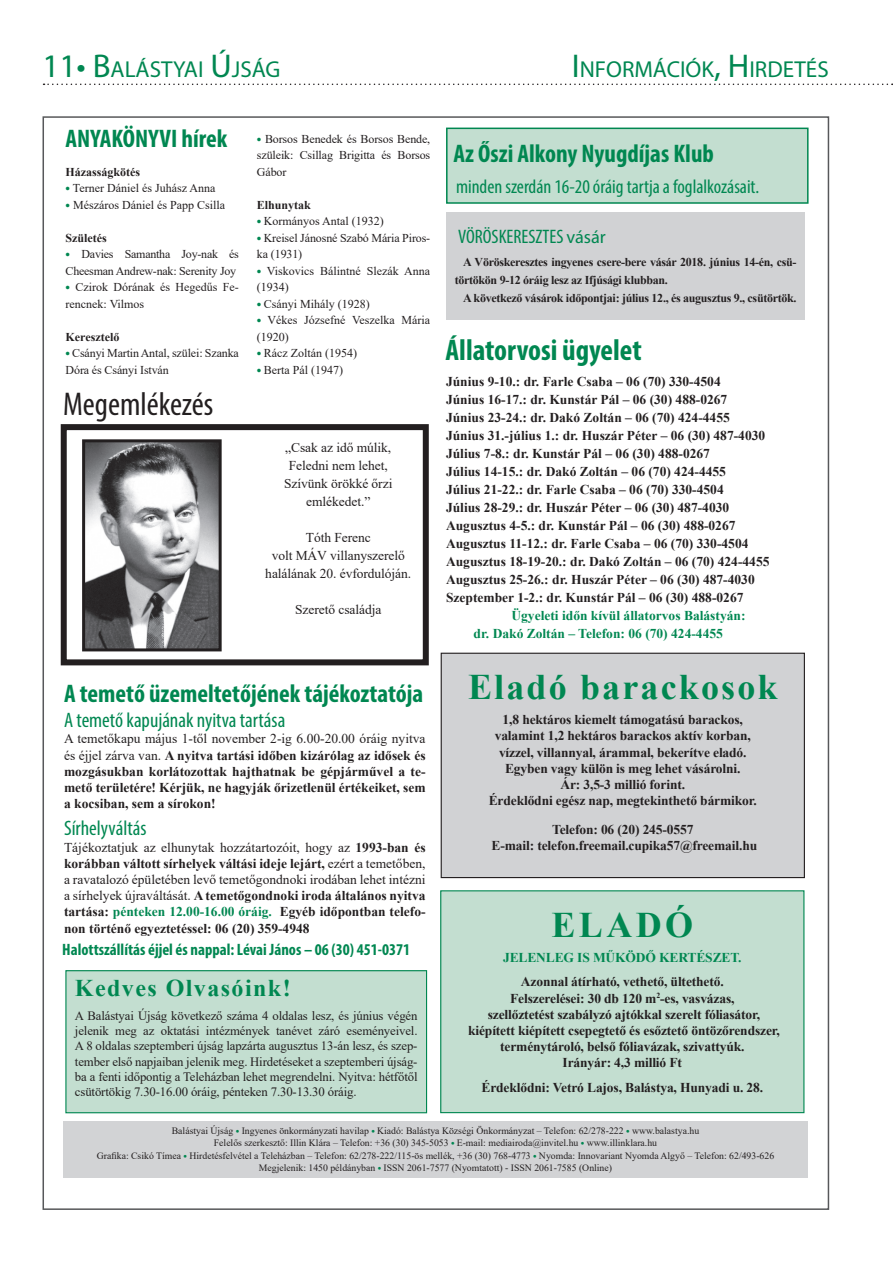
<style>
.page{position:relative;width:893px;height:1263px;background:#fff}
.page>*{position:absolute;margin:0;border:0;box-sizing:border-box;transform-origin:0 0}
.t1{font:700 36px "Times New Roman";letter-spacing:.06em;color:#008751}
.t2{font:condensed 33px "Myriad Pro";color:#231f20}
.t3{font:700 condensed 30px "Myriad Pro";color:#008751}
.t4{font:700 condensed 25.5px "Myriad Pro";color:#008751}
.t5{font:700 24px "Times New Roman";letter-spacing:.06em;color:#008751}
.t6{font:23.1px "Myriad Pro";color:#008751}
.t7{font:condensed 21px "Myriad Pro";color:#008751}
.t8{font:condensed 19.65px "Myriad Pro";color:#008751}
.t9{font:condensed 19.5px "Myriad Pro";color:#008751}
.t10{font:700 condensed 16.5px "Myriad Pro";color:#008751}
.t11{font:700 13.5px/16.2px "Times New Roman";letter-spacing:-.01em;color:#231f20;text-align:center}
.t12{font:13.5px/18px "Times New Roman";letter-spacing:-.005em;color:#231f20;text-align:center}
.t13{font:700 13.5px/18px "Times New Roman";color:#008751}
.t14{font:12.75px/15.3px "Times New Roman";letter-spacing:-.01em;color:#231f20;text-align:justify}
.t15{font:12px/16.5px "Times New Roman";color:#231f20}
.t16{font:700 12px/18px "Times New Roman";letter-spacing:-.025em;color:#231f20}
.t17{font:12px/16.5px "Times New Roman";letter-spacing:-.02em;color:#231f20}
.t18{font:700 12px "Times New Roman";color:#231f20}
.t19{font:9.75px/12.6px "Times New Roman";color:#231f20;text-align:center}
.s1{font-size:33px}
.s2{font-family:"Myriad Pro";font-weight:700;font-size:13.5px;color:#008751}
.s3{font-weight:400}
.s4{color:#008751}
.s5{font-stretch:normal;font-size:18.3px}
.s6{font-family:"Myriad Pro";font-weight:700;font-size:10.5px;color:#008751}
</style>
<div class="page">
<div style="left:446px;top:213px;width:359px;height:107px;background:#d1d2d4"></div>
<svg style="left:44px;top:84px;width:849px;height:1px"></svg>
<div style="left:63px;top:1121px;width:745px;height:57px;background:#d2d3d5"></div>
<div style="left:447px;top:128px;width:361px;height:75px;background:#c3ded0"></div>
<div style="left:446px;top:128px;width:362px;height:76px;border:2px solid #008751"></div>
<div style="left:66px;top:971px;width:361px;height:142px;background:#c3ded0"></div>
<div style="left:65px;top:970px;width:362px;height:143px;border:1px solid #008751"></div>
<div style="left:441px;top:653px;width:363px;height:224px;background:#d1d2d4"></div>
<div style="left:441px;top:653px;width:364px;height:225px;border:1px solid #231f20"></div>
<div style="left:441px;top:891px;width:363px;height:221px;background:#c3ded0"></div>
<div style="left:440px;top:890px;width:364px;height:223px;border:1px solid #008751"></div>
<div style="left:61px;top:424px;width:368px;height:241px;border:6px solid #231f20"></div>
<img style="left:86px;top:443px;width:132px;height:204px">
<div style="left:82px;top:439px;width:140px;height:212px;border:3px solid #231f20"></div>
<h3 class="t6" style="left:43px;top:55px;width:240px"><span class="s1">11• B</span>ALÁSTYAI <span class="s1">Ú</span>JSÁG</h3>
<h3 class="t6" style="left:572px;top:55px;width:258px"><span class="s1">I</span> NFORMÁCIÓK<span class="s1">, H</span> IRDETÉS</h3>
<h3 class="t4" style="left:66px;top:123px;width:163px">ANYAKÖNYVI hírek</h3>
<p class="t18" style="left:66px;top:163px;width:76px">Házasságkötés</p>
<p class="t15" style="left:66px;top:179px;width:151px"><span class="s2">•</span> Terner Dániel és Juhász Anna</p>
<p class="t15" style="left:66px;top:196px;width:161px"><span class="s2">•</span> Mészáros Dániel és Papp Csilla</p>
<p class="t18" style="left:66px;top:229px;width:43px">Születés</p>
<p class="t17" style="left:66px;top:245px;width:175px"><span class="s2">•</span> Davies Samantha Joy-nak és<br>Cheesman Andrew-nak: Serenity Joy</p>
<p class="t15" style="left:66px;top:278px;width:175px"><span class="s2">•</span> Czirok Dórának és Hegedűs Fe&shy;rencnek: Vilmos</p>
<p class="t18" style="left:66px;top:328px;width:55px">Keresztelő</p>
<p class="t15" style="left:66px;top:344px;width:175px"><span class="s2">•</span> Csányi Martin Antal, szülei: Szanka<br>Dóra és Csányi István</p>
<h2 class="t2" style="left:63px;top:384px;width:152px">Megemlékezés</h2>
<p class="t15" style="left:257px;top:130px;width:175px;text-align:justify"><span class="s2">•</span> Borsos Benedek és Borsos Bende, szüleik: Csillag Brigitta és Borsos Gábor</p>
<p class="t18" style="left:257px;top:196px;width:56px">Elhunytak</p>
<p class="t15" style="left:257px;top:212px;width:129px"><span class="s2">•</span> Kormányos Antal (1932)</p>
<p class="t15" style="left:257px;top:229px;width:175px"><span class="s2">•</span> Kreisel Jánosné Szabó Mária Piros&shy;ka (1931)</p>
<p class="t15" style="left:257px;top:262px;width:175px"><span class="s2">•</span> Viskovics Bálintné Slezák Anna (1934)</p>
<p class="t15" style="left:257px;top:295px;width:115px"><span class="s2">•</span> Csányi Mihály (1928)</p>
<p class="t15" style="left:257px;top:311px;width:175px"><span class="s2">•</span> Vékes Józsefné Veszelka Mária (1920)</p>
<p class="t15" style="left:257px;top:344px;width:102px"><span class="s2">•</span> Rácz Zoltán (1954)</p>
<p class="t15" style="left:257px;top:361px;width:88px"><span class="s2">•</span> Berta Pál (1947)</p>
<p class="t12" style="left:284px;top:438px;width:110px">„Csak az idő múlik,<br>Feledni nem lehet,<br>Szívünk örökké őrzi emlékedet.”</p>
<p class="t12" style="left:265px;top:528px;width:147px">Tóth Ferenc<br>volt MÁV villanyszerelő halálának 20. évfordulóján.</p>
<p class="t12" style="left:295px;top:600px;width:88px">Szerető családja</p>
<h3 class="t4" style="left:64px;top:678px;width:361px">A temető üzemeltetőjének tájékoztatója</h3>
<h3 class="t7" style="left:64px;top:708px;width:223px">A temető kapujának nyitva tartása</h3>
<p class="t11" style="left:64px;top:730px;width:363px;text-align:justify"><span class="s3">A temetőkapu május 1-től november 2-ig 6.00-20.00 óráig nyitva és éjjel zárva van.</span> A nyitva tartási időben kizárólag az idősek és mozgásukban korlátozottak hajthatnak be gépjárművel a te&shy;mető területére! Kérjük, ne hagyják őrizetlenül értékeiket, sem a kocsiban, sem a sírokon!</p>
<h3 class="t7" style="left:64px;top:816px;width:84px">Sírhelyváltás</h3>
<p class="t11" style="left:64px;top:838px;width:363px;text-align:justify"><span class="s3">Tájékoztatjuk az elhunytak hozzátartozóit, hogy az</span> 1993-ban és korábban váltott sírhelyek váltási ideje lejárt, <span class="s3">ezért a temetőben, a ravatalozó épületében levő temetőgondnoki irodában lehet intézni a sírhelyek újraváltását.</span> A temetőgondnoki iroda általános nyitva tartása: <span class="s4">pénteken 12.00-16.00 óráig.</span> Egyéb időpontban telefo&shy;non történő egyeztetéssel: 06 (20) 359-4948</p>
<p class="t10" style="left:62px;top:939px;width:349px">Halottszállítás éjjel és nappal: Lévai János – 06 (30) 451-0371</p>
<h3 class="t5" style="left:75px;top:971px;width:217px">Kedves Olvasóink!</h3>
<p class="t14" style="left:75px;top:1007px;width:344px">A Balástyai Újság következő száma 4 oldalas lesz, és június végén jelenik meg az oktatási intézmények tanévet záró eseményeivel.<br>A 8 oldalas szeptemberi újság lapzárta augusztus 13-án lesz, és szep&shy;tember első napjaiban jelenik meg. Hirdetéseket a szeptemberi újság&shy;ba a fenti időpontig a Teleházban lehet megrendelni. Nyitva: hétfőtől csütörtökig 7.30-16.00 óráig, pénteken 7.30-13.30 óráig.</p>
<h3 class="t4" style="left:453px;top:138px;width:262px">Az Őszi Alkony Nyugdíjas Klub</h3>
<h3 class="t9" style="left:456px;top:174px;width:305px">minden szerdán 16-20 óráig tartja a foglalkozásait.</h3>
<h3 class="t8" style="left:458px;top:225px;width:149px">VÖRÖSKERESZTES <span class="s5">vásár</span></h3>
<p class="t16" style="left:455px;top:252px;width:343px;text-indent:9px">A Vöröskeresztes ingyenes csere-bere vásár 2018. június 14-én, csü&shy;törtökön 9-12 óráig lesz az Ifjúsági klubban.</p>
<p class="t16" style="left:463px;top:288px;width:335px">A következő vásárok időpontjai: július 12., és augusztus 9., csütörtök.</p>
<h3 class="t3" style="left:445px;top:331px;width:198px">Állatorvosi ügyelet</h3>
<p class="t11" style="left:446px;top:372px;width:325px;line-height:18px;text-align:left">Június 9-10.: dr. Farle Csaba – 06 (70) 330-4504<br>Június 16-17.: dr. Kunstár Pál – 06 (30) 488-0267<br>Június 23-24.: dr. Dakó Zoltán – 06 (70) 424-4455<br>Június 31.-július 1.: dr. Huszár Péter – 06 (30) 487-4030<br>Július 7-8.: dr. Kunstár Pál – 06 (30) 488-0267<br>Július 14-15.: dr. Dakó Zoltán – 06 (70) 424-4455<br>Július 21-22.: dr. Farle Csaba – 06 (70) 330-4504<br>Július 28-29.: dr. Huszár Péter – 06 (30) 487-4030<br>Augusztus 4-5.: dr. Kunstár Pál – 06 (30) 488-0267<br>Augusztus 11-12.: dr. Farle Csaba – 06 (70) 330-4504<br>Augusztus 18-19-20.: dr. Dakó Zoltán – 06 (70) 424-4455<br>Augusztus 25-26.: dr. Huszár Péter – 06 (30) 487-4030<br>Szeptember 1-2.: dr. Kunstár Pál – 06 (30) 488-0267</p>
<p class="t13" style="left:474px;top:606px;width:273px;text-indent:38px">Ügyeleti időn kívül állatorvos Balástyán: dr. Dakó Zoltán – Telefon: 06 (70) 424-4455</p>
<h1 class="t1" style="left:468px;top:661px;width:311px">Eladó barackosok</h1>
<p class="t11" style="left:489px;top:711px;width:270px">1,8 hektáros kiemelt támogatású barackos, valamint 1,2 hektáros barackos aktív korban, vízzel, villannyal, árammal, bekerítve eladó.<br>Egyben vagy külön is meg lehet vásárolni.<br>Ár: 3,5-3 millió forint.<br>Érdeklődni egész nap, megtekinthető bármikor.</p>
<p class="t11" style="left:492px;top:821px;width:267px">Telefon: 06 (20) 245-0557<br>E-mail: telefon.freemail.cupika57@freemail.hu</p>
<h1 class="t1" style="left:551px;top:899px;width:143px">ELADÓ</h1>
<p class="t13" style="left:503px;top:948px;width:240px">JELENLEG IS MŰKÖDŐ KERTÉSZET.</p>
<p class="t11" style="left:468px;top:973px;width:313px">Azonnal átírható, vethető, ültethető.<br>Felszerelései: 30 db 120 m<sup>2</sup>-es, vasvázas,<br>szellőztetést szabályzó ajtókkal szerelt fóliasátor, kiépített kiépített csepegtető és esőztető öntözőrendszer, terménytároló, belső fóliavázak, szivattyúk.<br>Irányár: 4,3 millió Ft</p>
<p class="t11" style="left:482px;top:1079px;width:283px">Érdeklődni: Vetró Lajos, Balástya, Hunyadi u. 28.</p>
<p class="t19" style="left:97px;top:1124px;width:679px">Balástyai Újság <span class="s6">•</span> Ingyenes önkormányzati havilap <span class="s6">•</span> Kiadó: Balástya Községi Önkormányzat – Telefon: 62/278-222 <span class="s6">•</span> www.balastya.hu<br>Felelős szerkesztő: Illin Klára – Telefon: +36 (30) 345-5053 <span class="s6">•</span> E-mail: mediairoda@invitel.hu <span class="s6">•</span> www.illinklara.hu<br>Grafika: Csikó Tímea <span class="s6">•</span> Hirdetésfelvétel a Teleházban – Telefon: 62/278-222/115-ös mellék, +36 (30) 768-4773 <span class="s6">•</span> Nyomda: Innovariant Nyomda Algyő – Telefon: 62/493-626<br>Megjelenik: 1450 példányban <span class="s6">•</span> ISSN 2061-7577 (Nyomtatott) - ISSN 2061-7585 (Online)</p>
</div>
